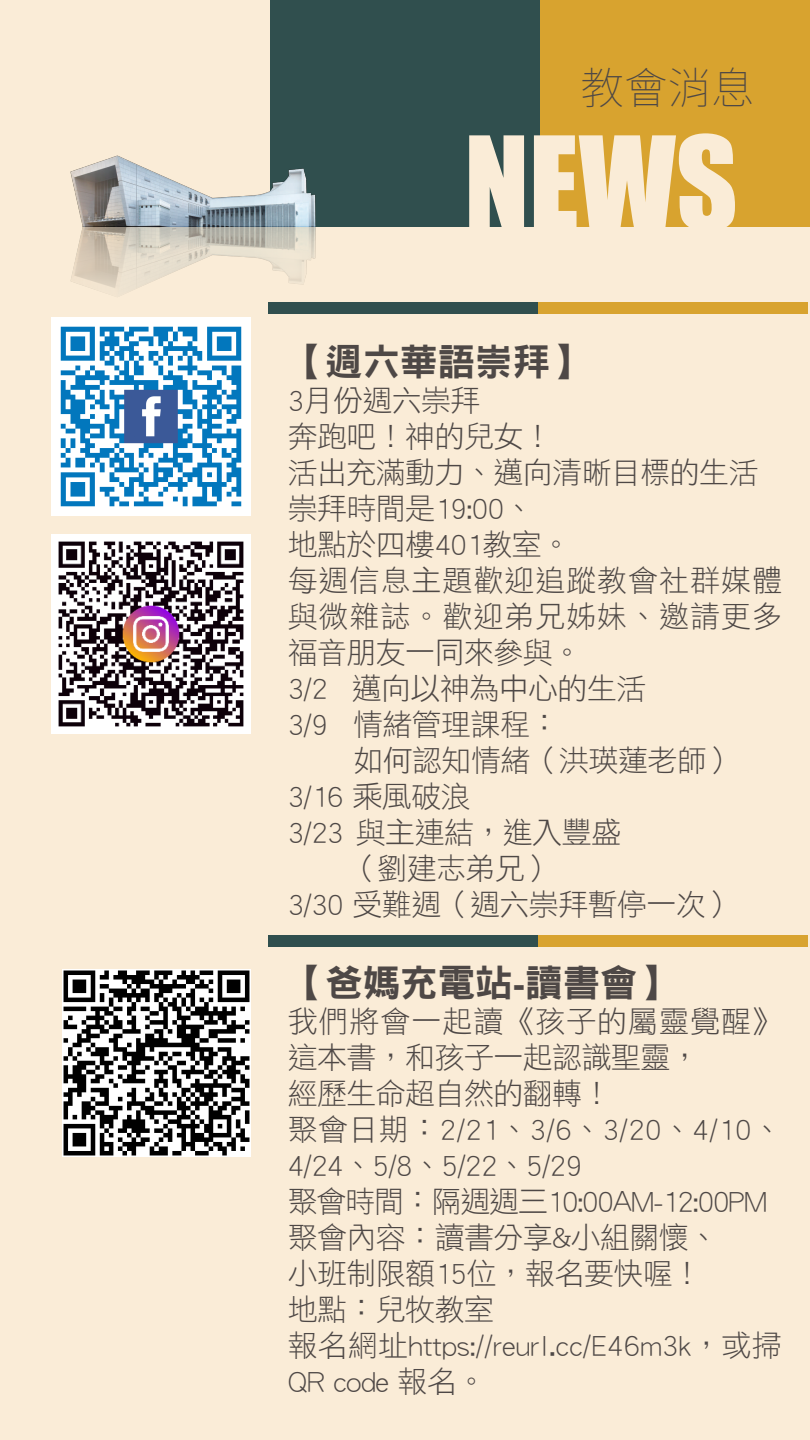
<style>
.page{position:relative;width:810px;height:1440px;background:#fff}
.page>*{position:absolute;margin:0;border:0;box-sizing:border-box;transform-origin:0 0}
.t1{font:119.55px "Impact";color:#faecd7}
.t2{font:100 43.65px "Noto Sans CJ Ktc";color:#4e4846}
.t3{font:37.5px "DF Hei Std W9";color:#4e4846}
.t4{font:30px/36px "DF Hei Std W3";letter-spacing:-.02em;color:#4e4846}
.t5{font:30px "DF Hei Std W3";letter-spacing:.03em;color:#4e4846}
</style>
<div class="page">
<div style="left:0;top:227px;width:810px;height:1213px;background:#faecd7"></div>
<div style="left:0;top:0;width:270px;height:227px;background:#faecd7"></div>
<div style="left:270px;top:0;width:270px;height:227px;background:#304f4e"></div>
<div style="left:540px;top:0;width:270px;height:227px;background:#d8a32f"></div>
<img style="left:70px;top:155px;width:246px;height:140px">
<div style="left:268px;top:303px;width:270px;height:11px;background:#304f4e"></div>
<div style="left:538px;top:303px;width:270px;height:11px;background:#d8a32f"></div>
<div style="left:268px;top:935px;width:270px;height:12px;background:#304f4e"></div>
<div style="left:538px;top:935px;width:270px;height:12px;background:#d8a32f"></div>
<img style="left:52px;top:317px;width:198px;height:199px">
<img style="left:52px;top:535px;width:198px;height:198px">
<img style="left:63px;top:969px;width:187px;height:188px">
<h2 class="t2" style="left:580px;top:64px;width:176px">教會消息</h2>
<h1 class="t1" style="left:464px;top:90px;width:275px">NEWS</h1>
<p class="t3" style="left:288px;top:341px;width:302px">【週六華語崇拜】</p>
<p class="t4" style="left:288px;top:382px;width:194px">3月份週六崇拜</p>
<p class="t4" style="left:288px;top:418px;width:267px">奔跑吧！神的兒女！</p>
<p class="t4" style="left:288px;top:454px;width:472px">活出充滿動力、邁向清晰目標的生活</p>
<p class="t4" style="left:288px;top:490px;width:248px">崇拜時間是19:00、</p>
<p class="t4" style="left:288px;top:526px;width:285px">地點於四樓401教室。</p>
<p class="t5" style="left:288px;top:564px;width:496px">每週信息主題歡迎追蹤教會社群媒體</p>
<p class="t5" style="left:288px;top:600px;width:496px">與微雜誌。歡迎弟兄姊妹、邀請更多</p>
<p class="t4" style="left:288px;top:634px;width:296px">福音朋友一同來參與。</p>
<p class="t4" style="left:288px;top:670px;width:360px">3/2 邁向以神為中心的生活</p>
<p class="t4" style="left:288px;top:706px;width:273px">3/9 情緒管理課程：</p>
<p class="t4" style="left:353px;top:742px;width:384px">如何認知情緒（洪瑛蓮老師）</p>
<p class="t4" style="left:288px;top:778px;width:185px">3/16 乘風破浪</p>
<p class="t4" style="left:288px;top:814px;width:335px">3/23 與主連結，進入豐盛</p>
<p class="t4" style="left:348px;top:850px;width:208px">（劉建志弟兄）</p>
<p class="t4" style="left:288px;top:886px;width:449px">3/30 受難週（週六崇拜暫停一次）</p>
<p class="t3" style="left:288px;top:962px;width:389px">【爸媽充電站-讀書會】</p>
<p class="t4" style="left:288px;top:1003px;width:496px">我們將會一起讀《孩子的屬靈覺醒》這本書，和孩子一起認識聖靈，<br>經歷生命超自然的翻轉！<br>聚會日期：2/21、3/6、3/20、4/10、<br>4/24、5/8、5/22、5/29<br>聚會時間：隔週週三10:00AM-12:00PM聚會內容：讀書分享&amp;小組關懷、<br>小班制限額15位，報名要快喔！<br>地點：兒牧教室<br>報名網址https://reurl.cc/E46m3k，或掃<br>QR code 報名。</p>
</div>
